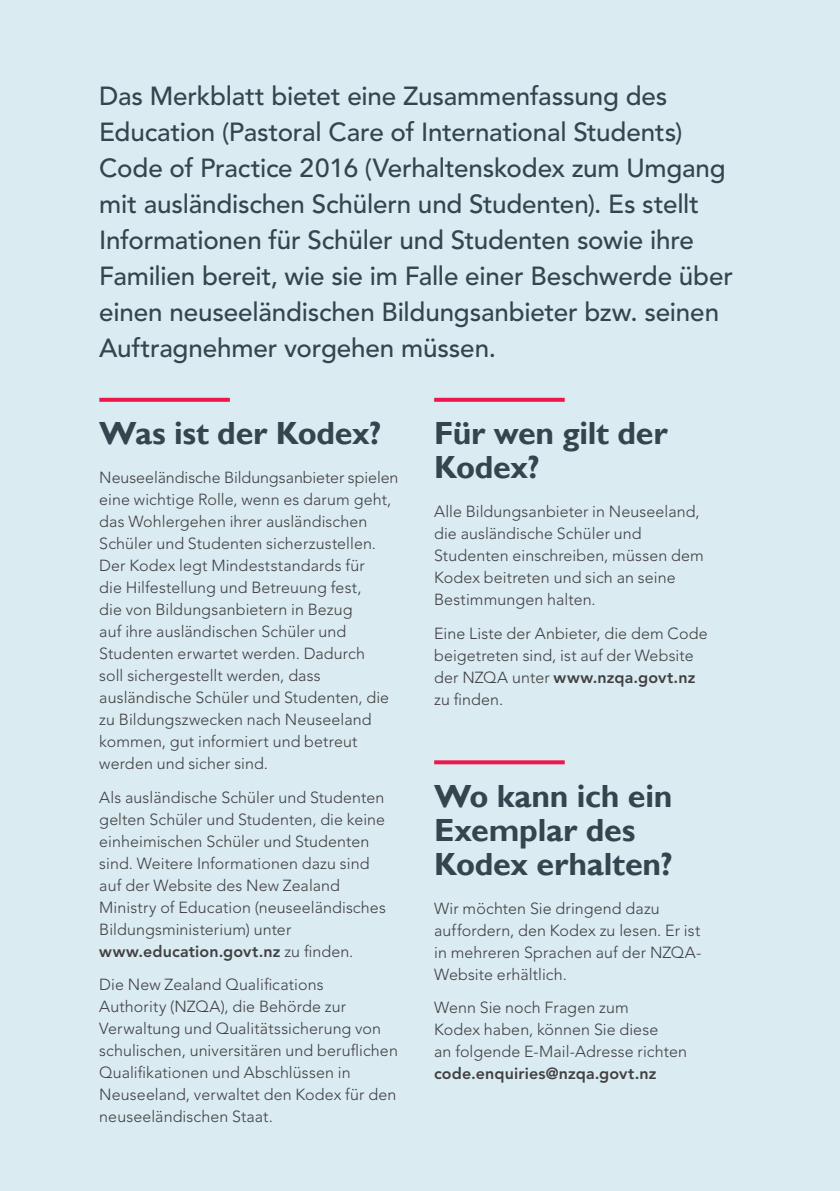
<style>
.page{position:relative;width:840px;height:1191px;background:#fff}
.page>*{position:absolute;margin:0;border:0;box-sizing:border-box;transform-origin:0 0}
.t1{font:700 32px/34px "Gill Sans";letter-spacing:-.01em;color:#34454f}
.Intro{font:500 26px/36px "Avenir";letter-spacing:-.005em;color:#34454f}
.Body{font:300 16px/22px "Avenir LT Pro";letter-spacing:.005em;color:#414042}
.s1{font-weight:800}
</style>
<div class="page">
<div style="left:0;top:0;width:839px;height:1191px;background:#daebf1"></div>
<svg style="left:99px;top:398px;width:131px;height:4px"></svg>
<svg style="left:434px;top:398px;width:130px;height:4px"></svg>
<svg style="left:434px;top:760px;width:130px;height:4px"></svg>
<p class="Intro" style="left:99px;top:79px;width:634px">Das Merkblatt bietet eine Zusammenfassung des Education (Pastoral Care of International Students)<br>Code of Practice 2016 (Verhaltenskodex zum Umgang mit ausländischen Schülern und Studenten). Es stellt Informationen für Schüler und Studenten sowie ihre Familien bereit, wie sie im Falle einer Beschwerde über einen neuseeländischen Bildungsanbieter bzw. seinen Auftragnehmer vorgehen müssen.</p>
<h2 class="t1" style="left:99px;top:417px;width:283px">Was ist der Kodex?</h2>
<p class="Body" style="left:99px;top:467px;width:300px">Neuseeländische Bildungsanbieter spielen eine wichtige Rolle, wenn es darum geht, das Wohlergehen ihrer ausländischen Schüler und Studenten sicherzustellen.<br>Der Kodex legt Mindeststandards für<br>die Hilfestellung und Betreuung fest,<br>die von Bildungsanbietern in Bezug<br>auf ihre ausländischen Schüler und Studenten erwartet werden. Dadurch<br>soll sichergestellt werden, dass ausländische Schüler und Studenten, die zu Bildungszwecken nach Neuseeland kommen, gut informiert und betreut werden und sicher sind.</p>
<p class="Body" style="left:99px;top:786px;width:288px">Als ausländische Schüler und Studenten gelten Schüler und Studenten, die keine einheimischen Schüler und Studenten sind. Weitere Informationen dazu sind auf der Website des New Zealand Ministry of Education (neuseeländisches Bildungsministerium) unter <span class="s1">www.education.govt.nz</span> zu finden.</p>
<p class="Body" style="left:99px;top:973px;width:300px">Die New Zealand Qualifications<br>Authority (NZQA), die Behörde zur Verwaltung und Qualitätssicherung von schulischen, universitären und beruflichen Qualifikationen und Abschlüssen in Neuseeland, verwaltet den Kodex für den neuseeländischen Staat.</p>
<h2 class="t1" style="left:434px;top:417px;width:235px">Für wen gilt der<br>Kodex?</h2>
<p class="Body" style="left:434px;top:501px;width:271px">Alle Bildungsanbieter in Neuseeland, die ausländische Schüler und<br>Studenten einschreiben, müssen dem<br>Kodex beitreten und sich an seine<br>Bestimmungen halten.</p>
<p class="Body" style="left:434px;top:622px;width:275px">Eine Liste der Anbieter, die dem Code beigetreten sind, ist auf der Website der NZQA unter <span class="s1">www.nzqa.govt.nz </span>zu finden.</p>
<h2 class="t1" style="left:434px;top:780px;width:240px">Wo kann ich ein<br>Exemplar des<br>Kodex erhalten?</h2>
<p class="Body" style="left:434px;top:897px;width:269px">Wir möchten Sie dringend dazu auffordern, den Kodex zu lesen. Er ist in mehreren Sprachen auf der NZQA-<br>Website erhältlich.</p>
<p class="Body" style="left:434px;top:996px;width:254px">Wenn Sie noch Fragen zum<br>Kodex haben, können Sie diese<br>an folgende E-Mail-Adresse richten <span class="s1">code.enquiries@nzqa.govt.nz</span></p>
</div>
